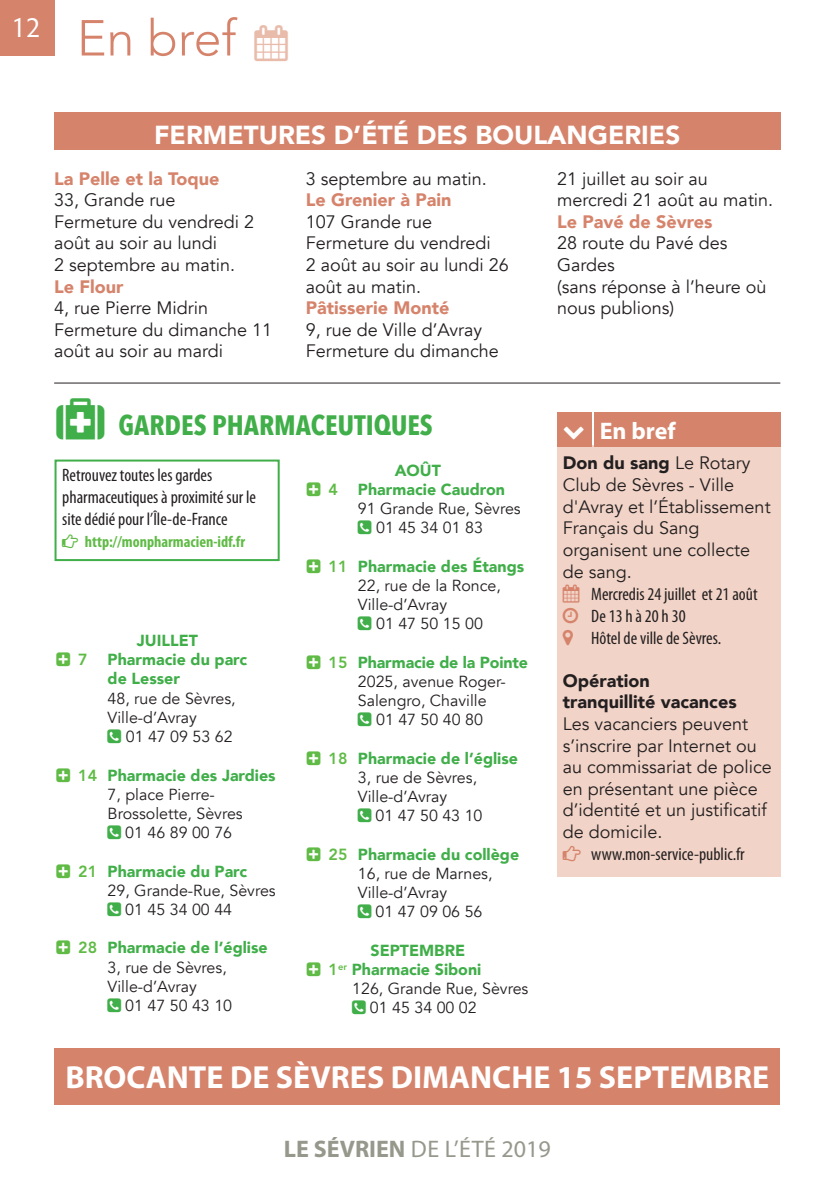
<style>
.page{position:relative;width:839px;height:1190px;background:#fff}
.page>*{position:absolute;margin:0;border:0;box-sizing:border-box;transform-origin:0 0}
.t1{font:300 50px "Avenir";color:#d6836b}
.t2{font:700 32px "Myriad Pro";color:#fff}
.t3{font:700 28px "Avenir Next Condensed";color:#40ae49}
.t4{font:28px "Hypatia Sans Pro";color:#fff}
.t5{font:900 26px "Avenir";color:#fff}
.t6{font:24px "Myriad Pro";letter-spacing:.01em;color:#96988c}
.t7{font:700 24px "Myriad Pro";color:#fff}
.t8{font:18px/21.6px "Avenir";color:#231f20}
.t9{font:condensed 18px/22px "Myriad Pro";color:#231f20}
.t10{font:900 18px "Avenir";color:#d6836b}
.t11{font:900 18px/21.6px "Avenir";color:#231f20}
.t12{font:16px/19.2px "Avenir";color:#231f20}
.t13{font:900 16px/19.2px "Avenir";color:#40ae49}
.t14{font:700 condensed 16px "Myriad Pro";color:#60bb46}
.s1{color:#e9bbaa}
.s2{color:#60bb46}
.s3{font-family:"Avenir LT Std";font-weight:800;color:#60bb46}
.s4{font-weight:900}
.s5{color:#d6836b}
.s6{font-weight:700}
</style>
<div class="page">
<div style="left:0;top:0;width:54px;height:55px;background:#d6836b"></div>
<div style="left:557px;top:446px;width:223px;height:430px;background:#f1d3c7"></div>
<div style="left:594px;top:412px;width:186px;height:34px;background:#d6836b"></div>
<div style="left:557px;top:412px;width:34px;height:34px;background:#d6836b"></div>
<div style="left:55px;top:1048px;width:724px;height:56px;background:#d6836b"></div>
<hr style="left:54px;top:382px;width:726px;height:1px;background:#231f20">
<div style="left:54px;top:112px;width:726px;height:38px;background:#d6836b"></div>
<div style="left:55px;top:459px;width:225px;height:102px;border:2px solid #40ae49"></div>
<h3 class="t4" style="left:11px;top:9px;width:31px">12</h3>
<h1 class="t1" style="left:77px;top:9px;width:212px">En bref <span class="s1">▲</span></h1>
<h3 class="t5" style="left:154px;top:113px;width:527px">FERMETURES D’ÉTÉ DES BOULANGERIES</h3>
<p class="t10" style="left:54px;top:163px;width:167px">La Pelle et la Toque</p>
<p class="t8" style="left:54px;top:189px;width:201px">33, Grande rue<br>Fermeture du vendredi 2 août au soir au lundi<br>2 septembre au matin.</p>
<p class="t10" style="left:54px;top:271px;width:71px">Le Flour</p>
<p class="t8" style="left:54px;top:297px;width:220px">4, rue Pierre Midrin<br>Fermeture du dimanche 11 août au soir au mardi</p>
<p class="t8" style="left:305px;top:168px;width:183px">3 septembre au matin.</p>
<p class="t10" style="left:305px;top:184px;width:147px">Le Grenier à Pain</p>
<p class="t8" style="left:305px;top:211px;width:205px">107 Grande rue<br>Fermeture du vendredi<br>2 août au soir au lundi 26 août au matin.</p>
<p class="t10" style="left:305px;top:292px;width:145px">Pâtisserie Monté</p>
<p class="t8" style="left:305px;top:319px;width:195px">9, rue de Ville d’Avray<br>Fermeture du dimanche</p>
<h3 class="t3" style="left:118px;top:408px;width:316px">GARDES PHARMACEUTIQUES</h3>
<p class="t9" style="left:62px;top:463px;width:195px">Retrouvez toutes les gardes pharmaceutiques à proximité sur le site dédié pour l’Île-de-France</p>
<p class="t14" style="left:85px;top:531px;width:162px">http://monpharmacien-idf.fr</p>
<p class="t13" style="left:394px;top:460px;width:48px">AOÛT</p>
<p class="t13" style="left:307px;top:479px;width:199px"><span class="s2">☑</span> <span class="s3">4</span> Pharmacie Caudron</p>
<p class="t12" style="left:358px;top:499px;width:164px">91 Grande Rue, Sèvres</p>
<p class="t12" style="left:376px;top:518px;width:108px">01 45 34 01 83</p>
<p class="t13" style="left:307px;top:556px;width:219px"><span class="s2">☑</span> <span class="s3">11</span> Pharmacie des Étangs</p>
<p class="t12" style="left:358px;top:576px;width:144px">22, rue de la Ronce,</p>
<p class="t12" style="left:358px;top:595px;width:91px">Ville-d’Avray</p>
<p class="t12" style="left:376px;top:614px;width:108px">01 47 50 15 00</p>
<p class="t13" style="left:307px;top:652px;width:222px"><span class="s2">☑</span> <span class="s3">15</span> Pharmacie de la Pointe</p>
<p class="t12" style="left:358px;top:672px;width:149px">2025, avenue Roger-</p>
<p class="t12" style="left:358px;top:691px;width:130px">Salengro, Chaville</p>
<p class="t12" style="left:376px;top:710px;width:108px">01 47 50 40 80</p>
<p class="t13" style="left:307px;top:748px;width:213px"><span class="s2">☑</span> <span class="s3">18</span> Pharmacie de l’église</p>
<p class="t12" style="left:358px;top:768px;width:121px">3, rue de Sèvres,</p>
<p class="t12" style="left:358px;top:787px;width:91px">Ville-d’Avray</p>
<p class="t12" style="left:375px;top:806px;width:108px">01 47 50 43 10</p>
<p class="t13" style="left:307px;top:844px;width:214px"><span class="s2">☑</span> <span class="s3">25</span> Pharmacie du collège</p>
<p class="t12" style="left:358px;top:864px;width:136px">16, rue de Marnes,</p>
<p class="t12" style="left:358px;top:883px;width:91px">Ville-d’Avray</p>
<p class="t12" style="left:375px;top:902px;width:108px">01 47 09 06 56</p>
<p class="t13" style="left:370px;top:940px;width:96px">SEPTEMBRE</p>
<p class="t13" style="left:307px;top:959px;width:176px"><span class="s2">☑</span> <span class="s3">1</span><sup>er</sup> Pharmacie Siboni</p>
<p class="t12" style="left:352px;top:979px;width:178px">126, Grande Rue, Sèvres</p>
<p class="t12" style="left:370px;top:998px;width:108px">01 45 34 00 02</p>
<p class="t13" style="left:137px;top:630px;width:63px">JUILLET</p>
<p class="t13" style="left:108px;top:649px;width:141px;text-indent:-51px"><span class="s2">☑</span> <span class="s3">7</span> Pharmacie du parc de Lesser</p>
<p class="t12" style="left:108px;top:689px;width:130px">48, rue de Sèvres,<br>Ville-d’Avray</p>
<p class="t12" style="left:126px;top:727px;width:108px">01 47 09 53 62</p>
<p class="t13" style="left:57px;top:765px;width:221px"><span class="s2">☑</span> <span class="s3">14</span> Pharmacie des Jardies</p>
<p class="t12" style="left:108px;top:785px;width:109px">7, place Pierre-</p>
<p class="t12" style="left:108px;top:804px;width:137px">Brossolette, Sèvres</p>
<p class="t12" style="left:125px;top:823px;width:108px">01 46 89 00 76</p>
<p class="t13" style="left:57px;top:861px;width:192px"><span class="s2">☑</span> <span class="s3">21</span> Pharmacie du Parc</p>
<p class="t12" style="left:108px;top:881px;width:170px">29, Grande-Rue, Sèvres</p>
<p class="t12" style="left:125px;top:900px;width:108px">01 45 34 00 44</p>
<p class="t13" style="left:57px;top:937px;width:213px"><span class="s2">☑</span> <span class="s3">28</span> Pharmacie de l’église</p>
<p class="t12" style="left:108px;top:957px;width:121px">3, rue de Sèvres,</p>
<p class="t12" style="left:108px;top:977px;width:91px">Ville-d’Avray</p>
<p class="t12" style="left:125px;top:996px;width:108px">01 47 50 43 10</p>
<p class="t8" style="left:557px;top:168px;width:218px">21 juillet au soir au mercredi 21 août au matin.</p>
<p class="t10" style="left:557px;top:206px;width:157px">Le Pavé de Sèvres</p>
<p class="t8" style="left:557px;top:233px;width:211px">28 route du Pavé des<br>Gardes<br>(sans réponse à l’heure où nous publions)</p>
<h3 class="t7" style="left:599px;top:415px;width:77px">En bref</h3>
<p class="t8" style="left:562px;top:453px;width:209px"><span class="s4">Don du sang</span> Le Rotary<br>Club de Sèvres - Ville d'Avray et l’Établissement<br>Français du Sang organisent une collecte de sang.</p>
<p class="t9" style="left:591px;top:582px;width:168px;text-indent:-28px"><span class="s5">▲</span> Mercredis 24 juillet et 21 août<br>De 13 h à 20 h 30<br>Hôtel de ville de Sèvres.</p>
<p class="t11" style="left:562px;top:669px;width:175px">Opération tranquillité vacances</p>
<p class="t8" style="left:562px;top:713px;width:210px">Les vacanciers peuvent s’inscrire par Internet ou au commissariat de police en présentant une pièce d’identité et un justificatif de domicile.</p>
<p class="t9" style="left:591px;top:843px;width:155px">www.mon-service-public.fr</p>
<h2 class="t2" style="left:65px;top:1056px;width:705px">BROCANTE DE SÈVRES DIMANCHE 15 SEPTEMBRE</h2>
<h3 class="t6" style="left:284px;top:1134px;width:268px"><span class="s6">LE SÉVRIEN</span> DE L’ÉTÉ 2019</h3>
</div>
